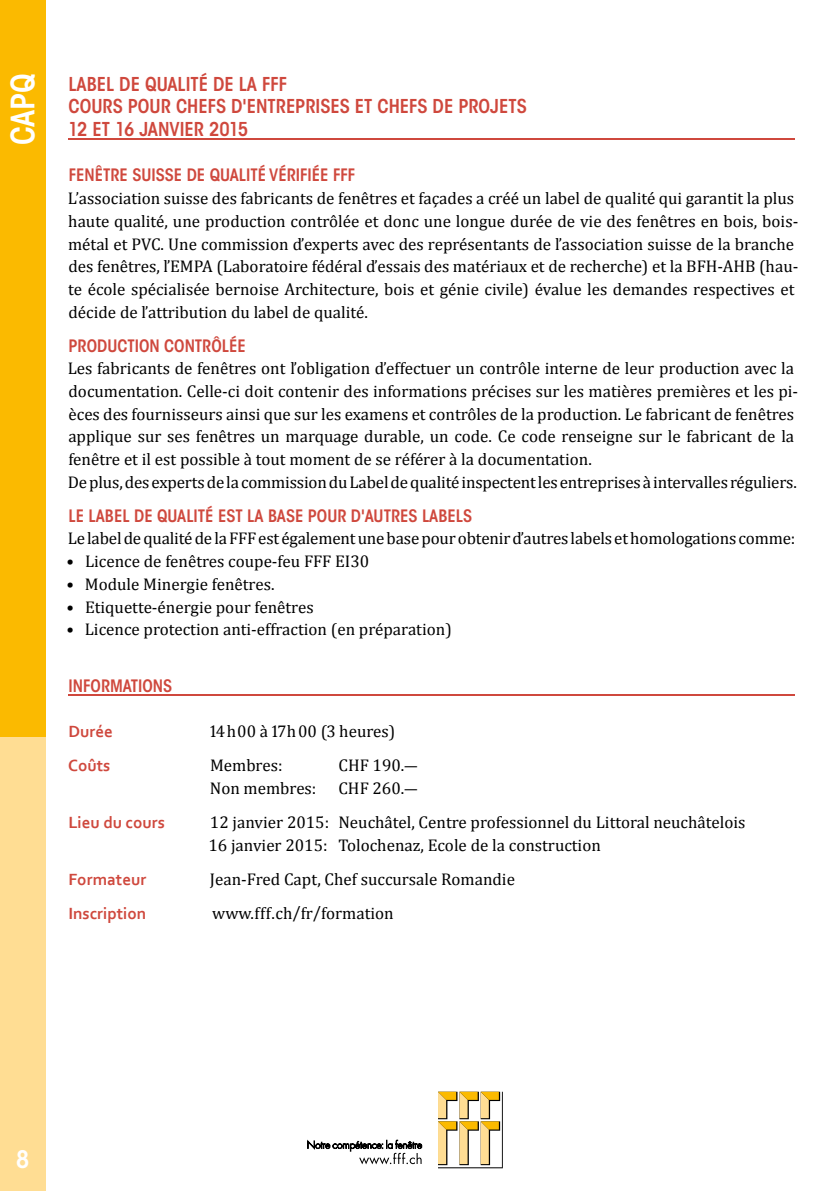
<style>
.page{position:relative;width:840px;height:1191px;background:#fff}
.page>*{position:absolute;margin:0;border:0;box-sizing:border-box;transform-origin:0 0}
.t1{font:600 condensed 32px "ITC Avant Garde Std";color:#fff}
.t2{font:600 condensed 24px "ITC Avant Garde Std";color:#fff}
.t3{font:600 condensed 19px/22.6px "ITC Avant Garde Std";color:#cf483d}
.t4{font:17px/22.6px "Cambria";color:#000}
.t5{font:600 condensed 17px "ITC Avant Garde Std";color:#cf483d}
.t6{font:700 17px "Corbel";color:#cf483d}
</style>
<div class="page">
<div style="left:0;top:0;width:45px;height:737px;background:#fbba00"></div>
<div style="left:0;top:737px;width:45px;height:454px;background:#ffdd93"></div>
<svg style="left:438px;top:1091px;width:64px;height:77px"></svg>
<svg style="left:307px;top:1139px;width:115px;height:25px"></svg>
<hr style="left:68px;top:139px;width:726px;height:1px;background:#cf483d">
<hr style="left:68px;top:694px;width:726px;height:1px;background:#cf483d">
<h1 class="t1" style="left:3px;top:145px;width:73px;rotate:-90deg">CAPQ</h1>
<p class="t3" style="left:68px;top:72px;width:460px">LABEL DE QUALITÉ DE LA FFF<br>COURS POUR CHEFS D'ENTREPRISES ET CHEFS DE PROJETS<br>12 ET 16 JANVIER 2015</p>
<p class="t5" style="left:69px;top:165px;width:288px">FENÊTRE SUISSE DE QUALITÉ VÉRIFIÉE FFF</p>
<p class="t4" style="left:68px;top:187px;width:731px">L̕association suisse des fabricants de fenêtres et façades a créé un label de qualité qui garantit la plus haute qualité, une production contrôlée et donc une longue durée de vie des fenêtres en bois, bois&shy;métal et PVC. Une commission d̕experts avec des représentants de l̕association suisse de la branche des fenêtres, l̕EMPA (Laboratoire fédéral d̕essais des matériaux et de recherche) et la BFH-AHB (hau&shy;te école spécialisée bernoise Architecture, bois et génie civile) évalue les demandes respectives et décide de l̕attribution du label de qualité.</p>
<p class="t5" style="left:69px;top:335px;width:178px">PRODUCTION CONTRÔLÉE</p>
<p class="t4" style="left:68px;top:357px;width:731px">Les fabricants de fenêtres ont l̕obligation d̕effectuer un contrôle interne de leur production avec la documentation. Celle-ci doit contenir des informations précises sur les matières premières et les pi&shy;èces des fournisseurs ainsi que sur les examens et contrôles de la production. Le fabricant de fenêtres applique sur ses fenêtres un marquage durable, un code. Ce code renseigne sur le fabricant de la fenêtre et il est possible à tout moment de se référer à la documentation.<br>De plus, des experts de la commission du Label de qualité inspectent les entreprises à intervalles réguliers.</p>
<p class="t5" style="left:69px;top:505px;width:405px">LE LABEL DE QUALITÉ EST LA BASE POUR D'AUTRES LABELS</p>
<p class="t4" style="left:68px;top:527px;width:728px">Le label de qualité de la FFF est également une base pour obtenir d̕autres labels et homologations comme:</p>
<p class="t4" style="left:66px;top:550px;width:304px">• Licence de fenêtres coupe-feu FFF EI30</p>
<p class="t4" style="left:66px;top:572px;width:209px">• Module Minergie fenêtres.</p>
<p class="t4" style="left:66px;top:595px;width:249px">• Etiquette-énergie pour fenêtres</p>
<p class="t4" style="left:66px;top:618px;width:387px">• Licence protection anti-effraction (en préparation)</p>
<p class="t5" style="left:69px;top:675px;width:105px">INFORMATIONS</p>
<p class="t6" style="left:68px;top:721px;width:46px">Durée</p>
<p class="t4" style="left:210px;top:720px;width:187px">14 h 00 à 17 h 00 (3 heures)</p>
<p class="t6" style="left:68px;top:755px;width:44px">Coûts</p>
<p class="t4" style="left:210px;top:754px;width:74px">Membres:</p>
<p class="t4" style="left:338px;top:754px;width:81px">CHF 190.—</p>
<p class="t4" style="left:210px;top:777px;width:108px">Non membres:</p>
<p class="t4" style="left:338px;top:777px;width:81px">CHF 260.—</p>
<p class="t6" style="left:68px;top:812px;width:98px">Lieu du cours</p>
<p class="t4" style="left:208px;top:811px;width:538px">12 janvier 2015: Neuchâtel, Centre professionnel du Littoral neuchâtelois<br>16 janvier 2015: Tolochenaz, Ecole de la construction</p>
<p class="t6" style="left:68px;top:868px;width:79px">Formateur</p>
<p class="t4" style="left:210px;top:867px;width:306px">Jean-Fred Capt, Chef succursale Romandie</p>
<p class="t6" style="left:68px;top:902px;width:79px">Inscription</p>
<p class="t4" style="left:212px;top:901px;width:183px">www.fff.ch/fr/formation</p>
<h2 class="t2" style="left:16px;top:1144px;width:15px">8</h2>
</div>
